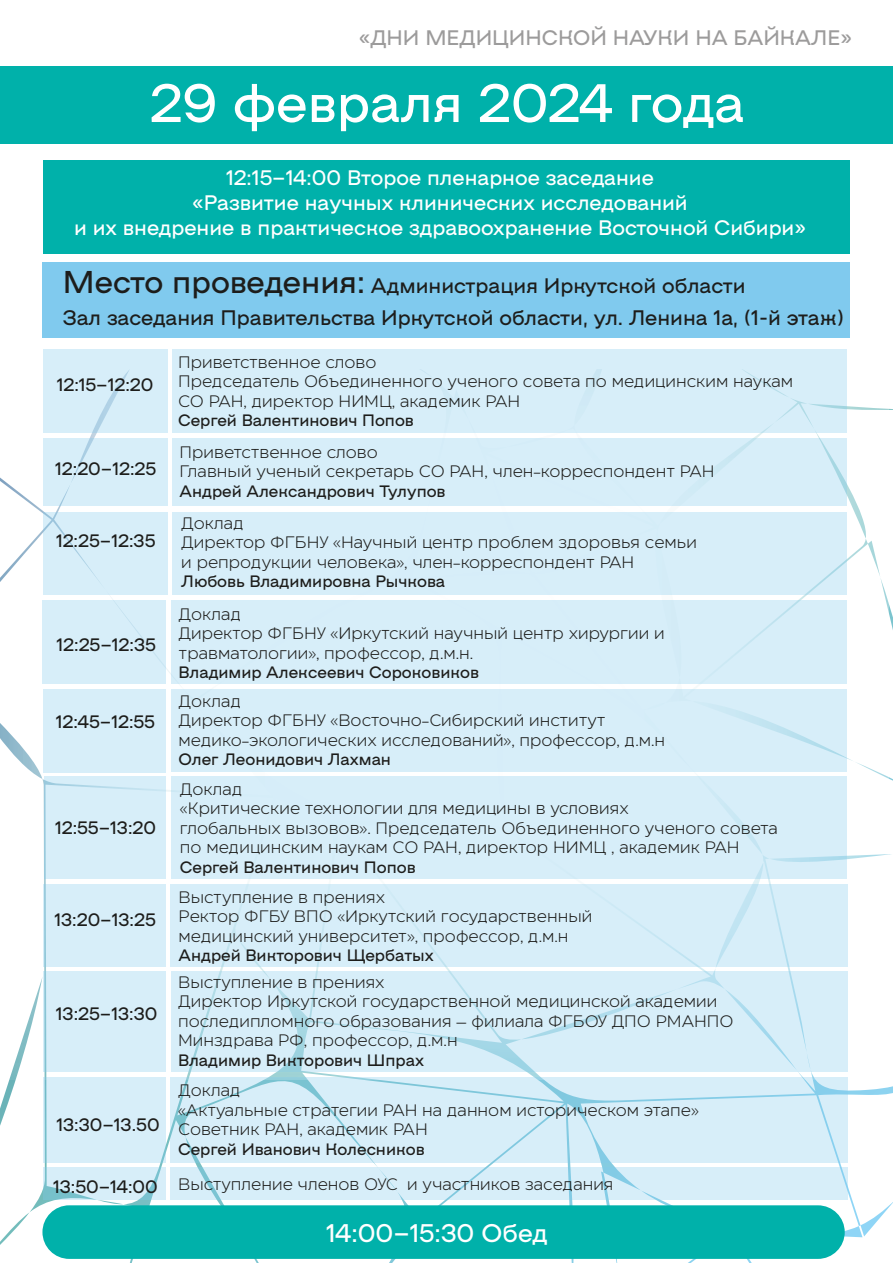
<style>
.page{position:relative;width:893px;height:1263px;background:#fff}
.page>*{position:absolute;margin:0;border:0;box-sizing:border-box;transform-origin:0 0}
.t1{font:54px "NAMU";color:#fff}
.t2{font:25.5px "NAMU";color:#fff}
.t3{font:21px/25.2px "NAMU";color:#fff;text-align:center}
.t4{font:21px/31.5px "NAMU";color:#1d1d1b}
.t5{font:21px "NAMU";color:#9c9b9b}
.t6{font:18px "NAMU";color:#1d1d1b}
.t7{font:16.5px/19.5px "Eastman Regular Offset";color:#1d1d1b}
.t8{font:16.5px "NAMU";color:#1d1d1b}
.s1{font-size:31.5px}
</style>
<div class="page">
<img style="left:0;top:207px;width:889px;height:873px">
<div style="left:1px;top:66px;width:892px;height:78px;background:#00b1aa"></div>
<div style="left:42px;top:262px;width:808px;height:76px;background:#80caee"></div>
<div style="left:44px;top:160px;width:806px;height:93px;background:#00b1aa"></div>
<div style="left:43px;top:350px;width:124px;height:83px;background:#d7eef9"></div>
<div style="left:172px;top:350px;width:675px;height:83px;background:#d7eef9"></div>
<div style="left:43px;top:438px;width:124px;height:67px;background:#d7eef9"></div>
<div style="left:172px;top:438px;width:675px;height:67px;background:#d7eef9"></div>
<div style="left:43px;top:512px;width:124px;height:82px;background:#d7eef9"></div>
<div style="left:172px;top:512px;width:675px;height:82px;background:#d7eef9"></div>
<div style="left:42px;top:600px;width:124px;height:84px;background:#d7eef9"></div>
<div style="left:171px;top:600px;width:676px;height:84px;background:#d7eef9"></div>
<div style="left:43px;top:689px;width:123px;height:84px;background:#d7eef9"></div>
<div style="left:171px;top:689px;width:675px;height:83px;background:#d7eef9"></div>
<div style="left:44px;top:776px;width:121px;height:103px;background:#d7eef9"></div>
<div style="left:171px;top:776px;width:676px;height:103px;background:#d7eef9"></div>
<div style="left:43px;top:885px;width:122px;height:82px;background:#d7eef9"></div>
<div style="left:171px;top:885px;width:677px;height:82px;background:#d7eef9"></div>
<div style="left:43px;top:971px;width:123px;height:101px;background:#d7eef9"></div>
<div style="left:171px;top:971px;width:677px;height:101px;background:#d7eef9"></div>
<div style="left:43px;top:1077px;width:122px;height:86px;background:#d7eef9"></div>
<svg style="left:171px;top:1077px;width:677px;height:86px;background:#d2ecf7"></svg>
<svg style="left:43px;top:1167px;width:122px;height:33px;background:#c9e7f2"></svg>
<div style="left:171px;top:1167px;width:677px;height:33px;background:#d7eef9"></div>
<div style="left:42px;top:1205px;width:803px;height:54px;background:#00b1aa;border-radius:27px"></div>
<p class="t5" style="left:359px;top:25px;width:495px">«ДНИ МЕДИЦИНСКОЙ НАУКИ НА БАЙКАЛЕ»</p>
<h1 class="t1" style="left:150px;top:71px;width:596px">29 февраля 2024 года</h1>
<p class="t3" style="left:74px;top:165px;width:733px">12:15–14:00 Второе пленарное заседание<br>«Развитие научных клинических исследований<br>и их внедрение в практическое здравоохранение Восточной Сибири»</p>
<p class="t4" style="left:63px;top:270px;width:782px"><span class="s1">Место проведения:</span> Администрация Иркутской области<br>Зал заседания Правительства Иркутской области, ул. Ленина 1а, (1-й этаж)</p>
<p class="t6" style="left:57px;top:374px;width:98px">12:15–12:20</p>
<p class="t6" style="left:55px;top:457px;width:103px">12:20–12:25</p>
<p class="t6" style="left:56px;top:529px;width:101px">12:25–12:35</p>
<p class="t6" style="left:57px;top:634px;width:101px">12:25–12:35</p>
<p class="t6" style="left:56px;top:711px;width:101px">12:45–12:55</p>
<p class="t6" style="left:55px;top:816px;width:103px">12:55–13:20</p>
<p class="t6" style="left:54px;top:909px;width:103px">13:20–13:25</p>
<p class="t6" style="left:56px;top:1003px;width:103px">13:25–13:30</p>
<p class="t6" style="left:56px;top:1114px;width:105px">13:30–13.50</p>
<p class="t6" style="left:53px;top:1175px;width:106px">13:50–14:00</p>
<p class="t7" style="left:178px;top:350px;width:616px">Приветственное слово<br>Председатель Объединенного ученого совета по медицинским наукам<br>СО РАН, директор НИМЦ, академик РАН</p>
<p class="t8" style="left:178px;top:410px;width:237px">Сергей Валентинович Попов</p>
<p class="t7" style="left:180px;top:441px;width:536px">Приветственное слово<br>Главный ученый секретарь СО РАН, член-корреспондент РАН</p>
<p class="t8" style="left:180px;top:481px;width:267px">Андрей Александрович Тулупов</p>
<p class="t7" style="left:181px;top:512px;width:517px">Доклад<br>Директор ФГБНУ «Научный центр проблем здоровья семьи и репродукции человека», член-корреспондент РАН</p>
<p class="t8" style="left:181px;top:571px;width:265px">Любовь Владимировна Рычкова</p>
<p class="t7" style="left:179px;top:603px;width:488px">Доклад<br>Директор ФГБНУ «Иркутский научный центр хирургии и травматологии», профессор, д.м.н.</p>
<p class="t8" style="left:179px;top:662px;width:302px">Владимир Алексеевич Сороковиков</p>
<p class="t7" style="left:179px;top:690px;width:488px">Доклад<br>Директор ФГБНУ «Восточно-Сибирский институт медико-экологических исследований», профессор, д.м.н</p>
<p class="t8" style="left:179px;top:750px;width:214px">Олег Леонидович Лахман</p>
<p class="t7" style="left:180px;top:778px;width:599px">Доклад<br>«Критические технологии для медицины в условиях<br>глобальных вызовов». Председатель Объединенного ученого совета по медицинским наукам СО РАН, директор НИМЦ , академик РАН</p>
<p class="t8" style="left:180px;top:857px;width:237px">Сергей Валентинович Попов</p>
<p class="t7" style="left:179px;top:885px;width:415px">Выступление в прениях<br>Ректор ФГБУ ВПО «Иркутский государственный медицинский университет», профессор, д.м.н</p>
<p class="t8" style="left:179px;top:945px;width:257px">Андрей Викторович Щербатых</p>
<p class="t7" style="left:178px;top:971px;width:557px">Выступление в прениях<br>Директор Иркутской государственной медицинской академии последипломного образования – филиала ФГБОУ ДПО РМАНПО Минздрава РФ, профессор, д.м.н</p>
<p class="t8" style="left:178px;top:1050px;width:247px">Владимир Викторович Шпрах</p>
<p class="t7" style="left:178px;top:1079px;width:522px">Доклад<br>«Актуальные стратегии РАН на данном историческом этапе»<br>Советник РАН, академик РАН</p>
<p class="t8" style="left:178px;top:1139px;width:248px">Сергей Иванович Колесников</p>
<p class="t7" style="left:178px;top:1173px;width:437px">Выступление членов ОУС и участников заседания</p>
<h2 class="t2" style="left:326px;top:1217px;width:223px">14:00–15:30 Обед</h2>
</div>
